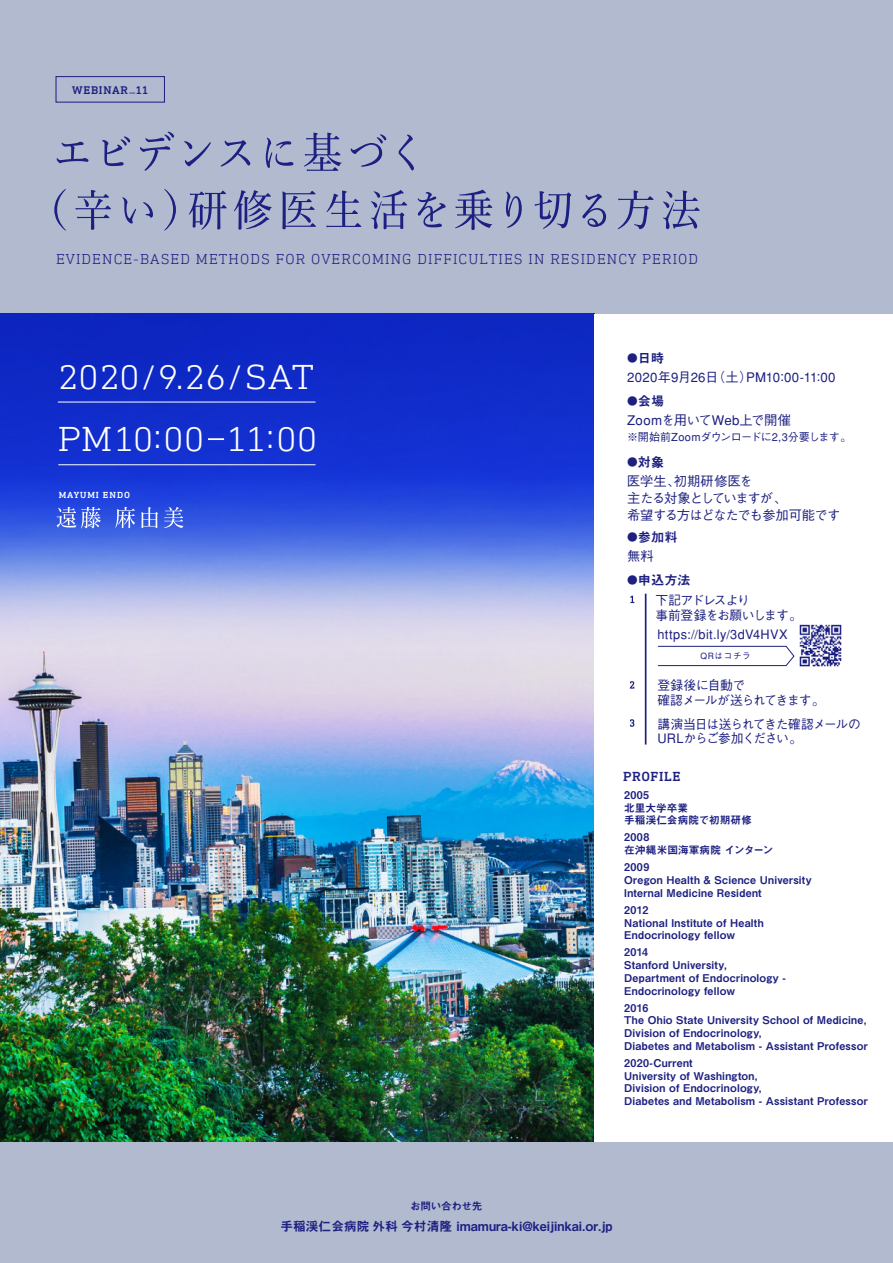
<style>
.page{position:relative;width:893px;height:1263px;background:#b1bacf}
.page>*{position:absolute;margin:0;border:0;box-sizing:border-box;transform-origin:0 0}
.t1{font:300 34.95px/62.1px "DIN Next Slab W01";color:#fff;scale:1.11 1}
.t2{font:300 14.55px "DIN Next Slab W01";letter-spacing:.07em;color:#1d2081;scale:1.04 1}
.t3{font:500 13.2px/17px "Gothic BBB";letter-spacing:-.065em;color:#1d2081}
.t4{font:500 13.2px "Gothic BBB";letter-spacing:.01em;color:#1d2081}
.t5{font:13.2px "Midashi Go Pr 5 MB31";color:#1d2081}
.t6{font:500 13.2px "Gothic BBB";letter-spacing:-.005em;color:#1d2081}
.t7{font:500 13.2px "DIN Next Slab W04";letter-spacing:.045em;color:#1d2081;scale:1.04 1}
.t8{font:500 13.2px "Gothic BBB";letter-spacing:-.03em;color:#1d2081}
.t9{font:500 13.05px/14.9px "Gothic BBB";letter-spacing:-.09em;color:#1d2081}
.t10{font:500 13.05px "Gothic BBB";letter-spacing:.03em;color:#1d2081}
.t11{font:500 13.05px/14.9px "Gothic BBB";letter-spacing:-.06em;color:#1d2081}
.t12{font:500 13.05px/14.9px "Gothic BBB";letter-spacing:-.07em;color:#1d2081}
.t13{font:12.75px "Midashi Go Pr 5 MB31";color:#1d2081}
.t14{font:500 11.25px "DIN Next Slab W04";letter-spacing:.06em;color:#1d2081;scale:1.04 1}
.t15{font:500 11.1px "Gothic BBB";letter-spacing:-.02em;color:#1d2081}
.t16{font:10.65px/12.8px "Midashi Go Pr 5 MB31";letter-spacing:.025em;color:#1d2081}
.t17{font:10.65px/12.8px "Midashi Go Pr 5 MB31";color:#1d2081}
.t18{font:10.65px/12.8px "Midashi Go Pr 5 MB31";letter-spacing:.005em;color:#1d2081}
.t19{font:10.65px "Midashi Go Pr 5 MB31";letter-spacing:-.03em;color:#1d2081}
.t20{font:500 8.85px "DIN Next Slab W04";letter-spacing:.095em;color:#fff;scale:1.08 1}
.t21{font:500 8.7px "Gothic BBB";letter-spacing:.08em;color:#1d2081}
.s1{font-size:33.45px}
.s2{font-size:10.65px}
</style>
<div class="page">
<img style="left:0;top:314px;width:594px;height:827px">
<div style="left:594px;top:314px;width:299px;height:827px;background:#fff"></div>
<svg style="left:57px;top:142px;width:31px;height:21px"></svg>
<svg style="left:102px;top:136px;width:28px;height:30px"></svg>
<svg style="left:140px;top:132px;width:34px;height:39px"></svg>
<svg style="left:184px;top:141px;width:27px;height:25px"></svg>
<svg style="left:221px;top:140px;width:29px;height:27px"></svg>
<svg style="left:266px;top:138px;width:27px;height:30px"></svg>
<svg style="left:304px;top:133px;width:38px;height:38px"></svg>
<svg style="left:351px;top:134px;width:35px;height:33px"></svg>
<svg style="left:399px;top:135px;width:15px;height:35px"></svg>
<svg style="left:54px;top:189px;width:12px;height:41px"></svg>
<svg style="left:75px;top:190px;width:36px;height:40px"></svg>
<svg style="left:122px;top:197px;width:31px;height:27px"></svg>
<svg style="left:164px;top:189px;width:12px;height:41px"></svg>
<svg style="left:189px;top:191px;width:38px;height:39px"></svg>
<svg style="left:234px;top:190px;width:38px;height:40px"></svg>
<svg style="left:282px;top:191px;width:34px;height:38px"></svg>
<svg style="left:326px;top:191px;width:35px;height:36px"></svg>
<svg style="left:371px;top:190px;width:36px;height:39px"></svg>
<svg style="left:418px;top:192px;width:28px;height:35px"></svg>
<svg style="left:455px;top:190px;width:37px;height:40px"></svg>
<svg style="left:506px;top:192px;width:16px;height:36px"></svg>
<svg style="left:534px;top:191px;width:37px;height:38px"></svg>
<svg style="left:582px;top:194px;width:24px;height:33px"></svg>
<svg style="left:618px;top:190px;width:35px;height:39px"></svg>
<svg style="left:663px;top:191px;width:37px;height:38px"></svg>
<svg style="left:630px;top:596px;width:4px;height:7px"></svg>
<svg style="left:630px;top:681px;width:4px;height:8px"></svg>
<svg style="left:630px;top:719px;width:4px;height:8px"></svg>
<img style="left:799px;top:624px;width:43px;height:43px">
<svg style="left:658px;top:646px;width:137px;height:20px"></svg>
<hr style="left:645px;top:594px;width:1px;height:150px;background:#1d2081">
<div style="left:56px;top:76px;width:109px;height:27px;border:1px solid #1d2081"></div>
<hr style="left:58px;top:402px;width:257px;height:1px;background:#fff">
<hr style="left:58px;top:464px;width:257px;height:1px;background:#fff">
<svg style="left:57px;top:507px;width:44px;height:21px"></svg>
<svg style="left:115px;top:507px;width:20px;height:21px"></svg>
<svg style="left:141px;top:507px;width:17px;height:21px"></svg>
<svg style="left:164px;top:507px;width:20px;height:21px"></svg>
<p class="t14" style="left:72px;top:83px;width:75px">WEBINAR_11</p>
<h2 class="t2" style="left:56px;top:251px;width:619px">EVIDENCE-BASED METHODS FOR OVERCOMING DIFFICULTIES IN RESIDENCY PERIOD</h2>
<h1 class="t1" style="left:58px;top:346px;width:235px">2020<span class="s1">/</span>9.26<span class="s1">/</span>SAT<br>PM10:00-11:00</h1>
<p class="t20" style="left:59px;top:490px;width:67px">MAYUMI ENDO</p>
<p class="t5" style="left:627px;top:347px;width:39px"><span class="s2">●</span>日時</p>
<p class="t4" style="left:627px;top:369px;width:210px">2020年9月26日（土）PM10:00-11:00</p>
<p class="t5" style="left:627px;top:390px;width:39px"><span class="s2">●</span>会場</p>
<p class="t6" style="left:627px;top:412px;width:165px">Zoomを用いてWeb上で開催</p>
<p class="t15" style="left:627px;top:430px;width:225px">※開始前Zoomダウンロードに2,3分要します。</p>
<p class="t5" style="left:627px;top:451px;width:39px"><span class="s2">●</span>対象</p>
<p class="t3" style="left:627px;top:473px;width:215px">医学生、初期研修医を<br>主たる対象としていますが、<br>希望する方はどなたでも参加可能です</p>
<p class="t5" style="left:627px;top:526px;width:52px"><span class="s2">●</span>参加料</p>
<p class="t8" style="left:627px;top:548px;width:28px">無料</p>
<p class="t5" style="left:627px;top:569px;width:65px"><span class="s2">●</span>申込方法</p>
<p class="t12" style="left:655px;top:593px;width:148px">下記アドレスより<br>事前登録をお願いします。</p>
<p class="t10" style="left:657px;top:626px;width:132px">https://bit.ly/3dV4HVX</p>
<p class="t21" style="left:700px;top:651px;width:52px">QRはコチラ</p>
<p class="t11" style="left:657px;top:679px;width:169px">登録後に自動で<br>確認メールが送られてきます。</p>
<p class="t9" style="left:657px;top:717px;width:205px">講演当日は送られてきた確認メールの<br>URLからご参加ください。</p>
<p class="t7" style="left:623px;top:769px;width:57px">PROFILE</p>
<p class="t17" style="left:624px;top:788px;width:129px">2005<br>北里大学卒業<br>手稲渓仁会病院で初期研修</p>
<p class="t18" style="left:624px;top:830px;width:151px">2008<br>在沖縄米国海軍病院 インターン</p>
<p class="t16" style="left:624px;top:860px;width:189px">2009<br>Oregon Health &amp; Science University<br>Internal Medicine Resident</p>
<p class="t16" style="left:624px;top:903px;width:141px">2012<br>National Institute of Health<br>Endocrinology fellow</p>
<p class="t16" style="left:624px;top:945px;width:163px">2014　<br>Stanford University,<br>Department of Endocrinology -<br>Endocrinology fellow</p>
<p class="t16" style="left:624px;top:1000px;width:245px">2016<br>The Ohio State University School of Medicine,<br>Division of Endocrinology,<br>Diabetes and Metabolism - Assistant Professor</p>
<p class="t16" style="left:624px;top:1056px;width:245px">2020-Current<br>University of Washington,<br>Division of Endocrinology,<br>Diabetes and Metabolism - Assistant Professor</p>
<p class="t19" style="left:410px;top:1197px;width:74px">お問い合わせ先</p>
<p class="t13" style="left:280px;top:1216px;width:334px">手稲渓仁会病院外科今村清隆 imamura-ki@keijinkai.or.jp</p>
</div>
